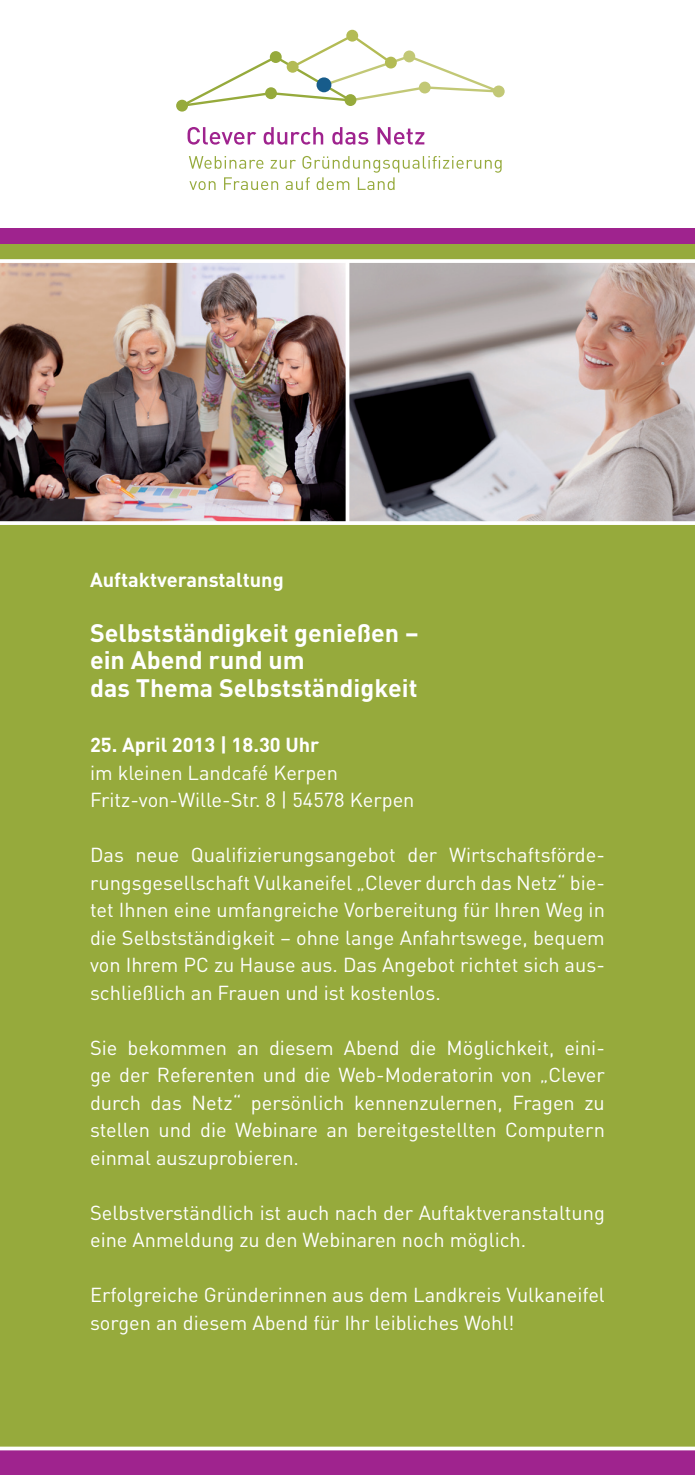
<style>
.page{position:relative;width:695px;height:1475px;background:#fff}
.page>*{position:absolute;margin:0;border:0;box-sizing:border-box;transform-origin:0 0}
.t1{font:700 25px/27.5px "DIN Pro";color:#fff}
.t2{font:20px/27.5px "DIN Pro";color:#fff}
.t3{font:700 20px "DIN Pro";color:#fff}
</style>
<div class="page">
<div style="left:0;top:1449px;width:694px;height:25px;background:#9f238e"></div>
<svg style="left:176px;top:33px;width:329px;height:76px"></svg>
<div style="left:270px;top:51px;width:11px;height:12px;background:#96aa3c;border-radius:50%"></div>
<div style="left:286px;top:61px;width:12px;height:12px;background:#b3bb54;border-radius:50%"></div>
<div style="left:385px;top:57px;width:12px;height:11px;background:#b3bb54;border-radius:50%"></div>
<div style="left:403px;top:50px;width:12px;height:12px;background:#c2c876;border-radius:50%"></div>
<div style="left:346px;top:30px;width:12px;height:12px;background:#b3bb54;border-radius:50%"></div>
<div style="left:316px;top:77px;width:15px;height:15px;background:#175c8b;border-radius:50%"></div>
<div style="left:176px;top:100px;width:12px;height:12px;background:#96aa3c;border-radius:50%"></div>
<div style="left:344px;top:94px;width:12px;height:12px;background:#96aa3c;border-radius:50%"></div>
<div style="left:419px;top:82px;width:11px;height:11px;background:#c2c876;border-radius:50%"></div>
<div style="left:265px;top:87px;width:12px;height:12px;background:#96aa3c;border-radius:50%"></div>
<div style="left:492px;top:85px;width:12px;height:12px;background:#c2c876;border-radius:50%"></div>
<svg style="left:187px;top:127px;width:69px;height:18px"></svg>
<svg style="left:263px;top:127px;width:60px;height:18px"></svg>
<svg style="left:332px;top:127px;width:36px;height:18px"></svg>
<svg style="left:377px;top:127px;width:47px;height:18px"></svg>
<svg style="left:189px;top:156px;width:312px;height:34px"></svg>
<div style="left:0;top:522px;width:694px;height:927px;background:#96aa3c"></div>
<img style="left:0;top:263px;width:694px;height:258px">
<svg style="left:345px;top:263px;width:4px;height:258px"></svg>
<div style="left:0;top:228px;width:694px;height:16px;background:#9f238e"></div>
<div style="left:0;top:244px;width:694px;height:15px;background:#96aa3c"></div>
<svg style="left:0;top:259px;width:694px;height:4px"></svg>
<svg style="left:0;top:521px;width:694px;height:4px;background:#f9f8f7"></svg>
<hr style="left:0;top:1446px;width:694px;height:3px;background:#fff">
<p class="t3" style="left:90px;top:566px;width:195px">Auftaktveranstaltung</p>
<p class="t1" style="left:90px;top:618px;width:330px">Selbstständigkeit genießen – ein Abend rund um<br>das Thema Selbstständigkeit</p>
<p class="t3" style="left:90px;top:731px;width:231px">25. April 2013 | 18.30 Uhr</p>
<p class="t2" style="left:90px;top:757px;width:326px">im kleinen Landcafé Kerpen<br>Fritz-von-Wille-Str. 8 | 54578 Kerpen</p>
<p class="t2" style="left:90px;top:840px;width:516px;text-align:justify">Das neue Qualifizierungsangebot der Wirtschaftsförde&shy;rungsgesellschaft Vulkaneifel „Clever durch das Netz“ bie&shy;tet Ihnen eine umfangreiche Vorbereitung für Ihren Weg in die Selbstständigkeit – ohne lange Anfahrtswege, bequem von Ihrem PC zu Hause aus. Das Angebot richtet sich aus&shy;schließlich an Frauen und ist kostenlos.</p>
<p class="t2" style="left:90px;top:1032px;width:516px;text-align:justify">Sie bekommen an diesem Abend die Möglichkeit, eini&shy;ge der Referenten und die Web-Moderatorin von „Clever durch das Netz“ persönlich kennenzulernen, Fragen zu stellen und die Webinare an bereitgestellten Computern einmal auszuprobieren.</p>
<p class="t2" style="left:90px;top:1197px;width:516px">Selbstverständlich ist auch nach der Auftaktveranstaltung eine Anmeldung zu den Webinaren noch möglich.</p>
<p class="t2" style="left:90px;top:1280px;width:516px">Erfolgreiche Gründerinnen aus dem Landkreis Vulkaneifel sorgen an diesem Abend für Ihr leibliches Wohl!</p>
</div>
